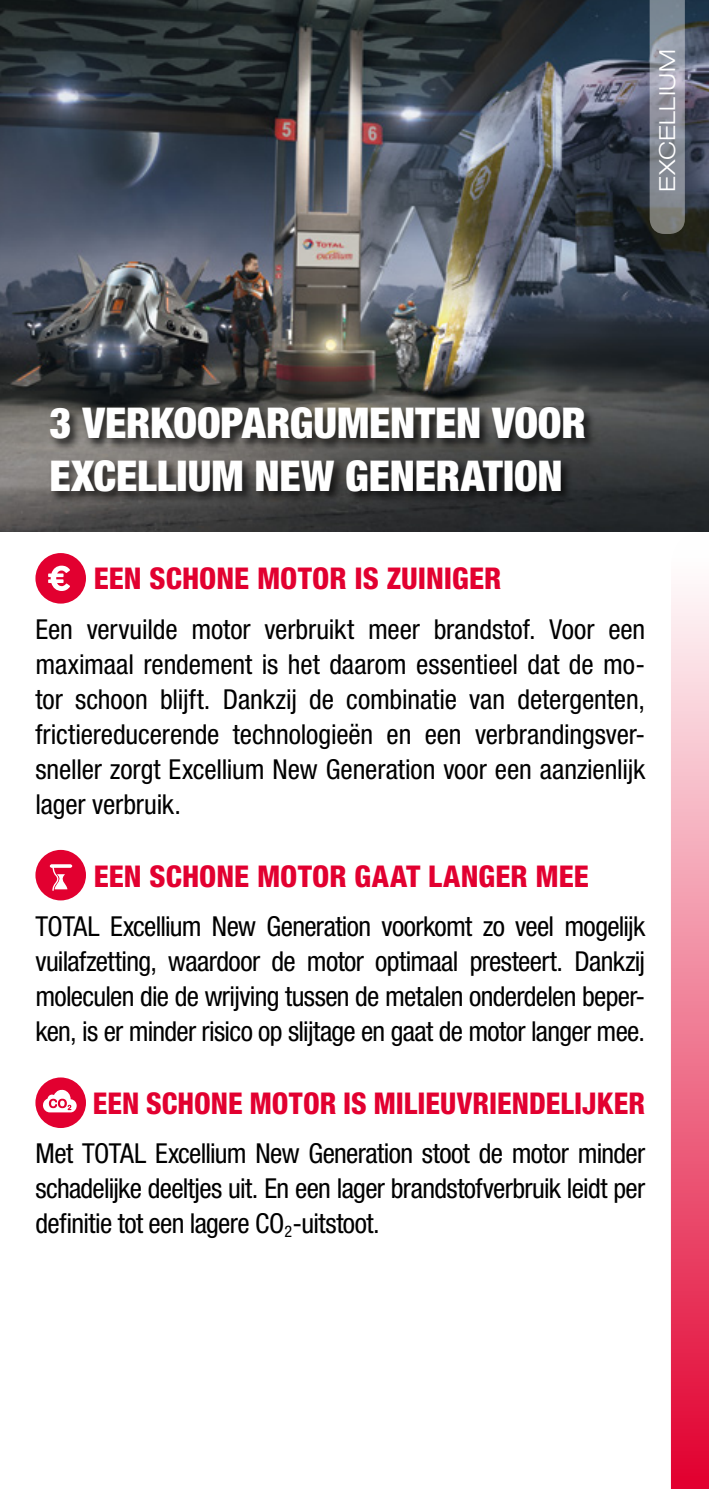
<style>
.page{position:relative;width:709px;height:1489px;background:#fff}
.page>*{position:absolute;margin:0;border:0;box-sizing:border-box;transform-origin:0 0}
.t1{font:900 condensed 42.5px/52.5px "Helvetica Neue LT Std";color:#fff}
.t2{font:800 condensed 30px "Helvetica Neue LT Std";color:#e20030}
.t3{font:condensed 27.5px/35px "Helvetica Neue LT Std";letter-spacing:-.02em;color:#000;text-align:justify}
.t4{font:300 expanded 22.25px "Helvetica Neue LT Std";letter-spacing:.015em;color:#fff;scale:1.05 1}
</style>
<div class="page">
<div style="left:35px;top:553px;width:51px;height:50px;background:#e20030;border-radius:50%"></div>
<svg style="left:48px;top:565px;width:22px;height:26px"></svg>
<div style="left:35px;top:849px;width:51px;height:51px;background:#e20030;border-radius:50%"></div>
<hr style="left:50px;top:864px;width:22px;height:3px;background:#fff;border-radius:2px">
<svg style="left:52px;top:867px;width:15px;height:23px"></svg>
<div style="left:35px;top:1077px;width:51px;height:50px;background:#e20030;border-radius:50%"></div>
<svg style="left:43px;top:1089px;width:34px;height:23px"></svg>
<img style="left:0;top:0;width:709px;height:531px">
<svg style="left:671px;top:531px;width:38px;height:957px;background:#ef8198"></svg>
<svg style="left:649px;top:0;width:36px;height:234px;background:#868b94"></svg>
<div style="left:48px;top:404px;width:549px;height:99px;background:#000;opacity:.75"></div>
<p class="t4" style="left:654px;top:192px;width:137px;rotate:-90deg">EXCELLIUM</p>
<h1 class="t1" style="left:50px;top:396px;width:537px">3 VERKOOPARGUMENTEN VOOR<br>EXCELLIUM NEW GENERATION</h1>
<p class="t2" style="left:94px;top:560px;width:409px">EEN SCHONE MOTOR IS ZUINIGER</p>
<p class="t3" style="left:35px;top:611px;width:611px">Een vervuilde motor verbruikt meer brandstof. Voor een maximaal rendement is het daarom essentieel dat de mo&shy;tor schoon blijft. Dankzij de combinatie van detergenten, frictiereducerende technologieën en een verbrandingsver&shy;sneller zorgt Excellium New Generation voor een aanzienlijk lager verbruik.</p>
<p class="t2" style="left:94px;top:857px;width:496px">EEN SCHONE MOTOR GAAT LANGER MEE</p>
<p class="t3" style="left:35px;top:908px;width:611px">TOTAL Excellium New Generation voorkomt zo veel mogelijk vuilafzetting, waardoor de motor optimaal presteert. Dankzij moleculen die de wrijving tussen de metalen onderdelen beper&shy;ken, is er minder risico op slijtage en gaat de motor langer mee.</p>
<p class="t2" style="left:93px;top:1084px;width:554px">EEN SCHONE MOTOR IS MILIEUVRIENDELIJKER</p>
<p class="t3" style="left:35px;top:1135px;width:611px">Met TOTAL Excellium New Generation stoot de motor minder schadelijke deeltjes uit. En een lager brandstofverbruik leidt per definitie tot een lagere CO<sub>2</sub>-uitstoot.</p>
</div>
